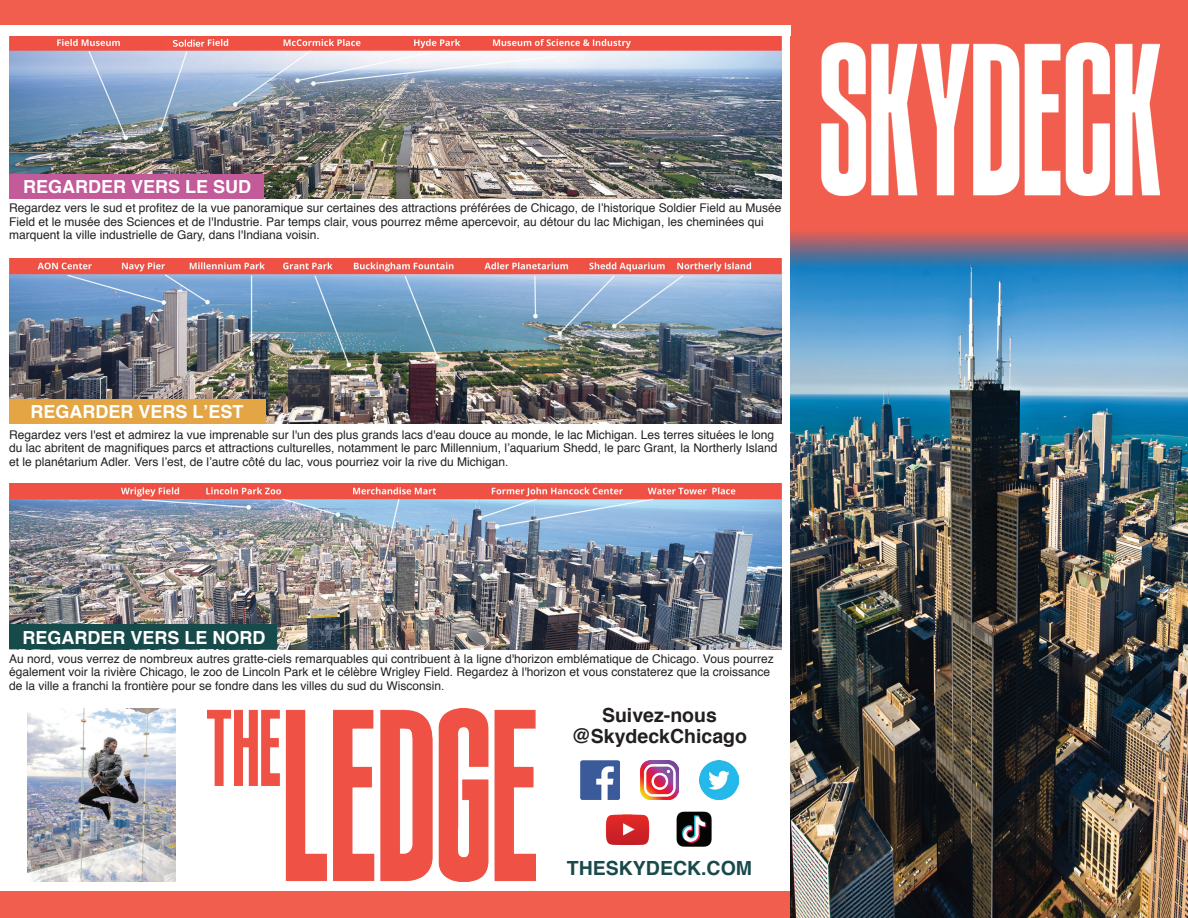
<style>
.page{position:relative;width:1188px;height:918px;background:#fff}
.page>*{position:absolute;margin:0;border:0;box-sizing:border-box;transform-origin:0 0}
.t1{font:700 19.5px/21px "Helvetica";color:#231f20;text-align:center}
.t2{font:700 19.5px "Helvetica";color:#194a4a}
.t3{font:700 18px "Helvetica";color:#fff}
.t4{font:12px/13.5px "Helvetica";color:#231f20}
</style>
<div class="page">
<div style="left:0;top:892px;width:796px;height:26px;background:#f15e4e"></div>
<div style="left:0;top:0;width:796px;height:30px;background:#f15e4e"></div>
<img style="left:9px;top:258px;width:773px;height:166px">
<img style="left:9px;top:36px;width:773px;height:163px">
<img style="left:9px;top:484px;width:773px;height:165px">
<img style="left:28px;top:709px;width:147px;height:173px">
<img style="left:790px;top:274px;width:398px;height:644px">
<img style="left:207px;top:709px;width:329px;height:173px">
<div style="left:9px;top:174px;width:255px;height:25px;background:#c35a9a"></div>
<div style="left:9px;top:399px;width:257px;height:25px;background:#e4a645"></div>
<div style="left:9px;top:624px;width:268px;height:25px;background:#174a4a"></div>
<svg style="left:790px;top:0;width:398px;height:274px;background:#c86362"></svg>
<img style="left:818px;top:41px;width:341px;height:154px">
<div style="left:0;top:25px;width:790px;height:11px;background:#fff"></div>
<img style="left:700px;top:761px;width:39px;height:39px">
<img style="left:676px;top:811px;width:36px;height:36px">
<img style="left:580px;top:761px;width:39px;height:39px">
<img style="left:605px;top:814px;width:45px;height:31px">
<img style="left:640px;top:761px;width:39px;height:39px">
<div style="left:165px;top:38px;width:40px;height:11px;background:#f05245"></div>
<svg style="left:173px;top:40px;width:31px;height:7px"></svg>
<h2 class="t3" style="left:23px;top:176px;width:230px">REGARDER VERS LE SUD</h2>
<p class="t4" style="left:9px;top:202px;width:774px">Regardez vers le sud et profitez de la vue panoramique sur certaines des attractions préférées de Chicago, de l’historique Soldier Field au Musée<br>Field et le musée des Sciences et de l'Industrie. Par temps clair, vous pourrez même apercevoir, au détour du lac Michigan, les cheminées qui marquent la ville industrielle de Gary, dans l'Indiana voisin.</p>
<h2 class="t3" style="left:31px;top:401px;width:214px">REGARDER VERS L’EST</h2>
<p class="t4" style="left:9px;top:428px;width:770px">Regardez vers l'est et admirez la vue imprenable sur l'un des plus grands lacs d'eau douce au monde, le lac Michigan. Les terres situées le long du lac abritent de magnifiques parcs et attractions culturelles, notamment le parc Millennium, l’aquarium Shedd, le parc Grant, la Northerly Island et le planétarium Adler. Vers l’est, de l’autre côté du lac, vous pourriez voir la rive du Michigan.</p>
<h2 class="t3" style="left:23px;top:626px;width:245px">REGARDER VERS LE NORD</h2>
<p class="t4" style="left:9px;top:652px;width:766px">Au nord, vous verrez de nombreux autres gratte-ciels remarquables qui contribuent à la ligne d'horizon emblématique de Chicago. Vous pourrez également voir la rivière Chicago, le zoo de Lincoln Park et le célèbre Wrigley Field. Regardez à l'horizon et vous constaterez que la croissance de la ville a franchi la frontière pour se fondre dans les villes du sud du Wisconsin.</p>
<h1 class="t1" style="left:572px;top:704px;width:177px">Suivez-nous @SkydeckChicago</h1>
<h1 class="t2" style="left:567px;top:856px;width:187px">THESKYDECK.COM</h1>
</div>
